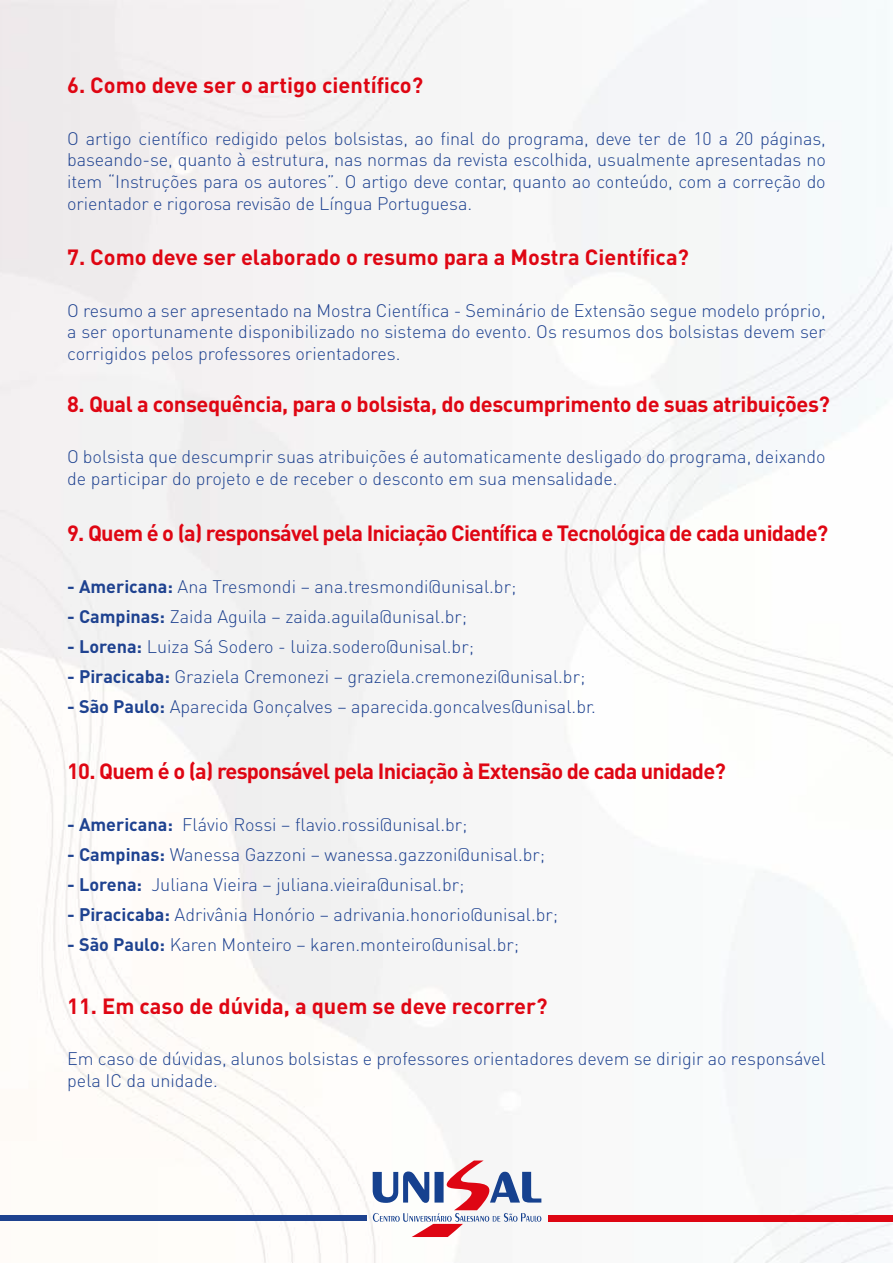
<style>
.page{position:relative;width:893px;height:1263px;background:#fff}
.page>*{position:absolute;margin:0;border:0;box-sizing:border-box;transform-origin:0 0}
.t1{font:700 21.75px "DIN Pro";letter-spacing:-.02em;color:#df0613}
.t2{font:700 21.75px "DIN Pro";color:#df0613}
.t3{font:300 18px/21.6px "DIN Pro";color:#1e4290;text-align:justify}
.s1{font-weight:700}
</style>
<div class="page">
<img style="left:0;top:0;width:893px;height:1263px">
<div style="left:0;top:1216px;width:366px;height:5px;background:#1e428f"></div>
<svg style="left:373px;top:1160px;width:168px;height:77px"></svg>
<div style="left:549px;top:1216px;width:344px;height:6px;background:#de0613"></div>
<p class="t2" style="left:67px;top:71px;width:357px">6. Como deve ser o artigo científico?</p>
<p class="t3" style="left:67px;top:127px;width:760px">O artigo científico redigido pelos bolsistas, ao final do programa, deve ter de 10 a 20 páginas, baseando-se, quanto à estrutura, nas normas da revista escolhida, usualmente apresentadas no item “Instruções para os autores”. O artigo deve contar, quanto ao conteúdo, com a correção do orientador e rigorosa revisão de Língua Portuguesa.</p>
<p class="t2" style="left:67px;top:243px;width:623px">7. Como deve ser elaborado o resumo para a Mostra Científica?</p>
<p class="t3" style="left:67px;top:299px;width:760px">O resumo a ser apresentado na Mostra Científica - Seminário de Extensão segue modelo próprio, a ser oportunamente disponibilizado no sistema do evento. Os resumos dos bolsistas devem ser corrigidos pelos professores orientadores.</p>
<p class="t1" style="left:67px;top:389px;width:764px">8. Qual a consequência, para o bolsista, do descumprimento de suas atribuições?</p>
<p class="t3" style="left:67px;top:445px;width:760px">O bolsista que descumprir suas atribuições é automaticamente desligado do programa, deixando de participar do projeto e de receber o desconto em sua mensalidade.</p>
<p class="t1" style="left:67px;top:519px;width:763px">9. Quem é o (a) responsável pela Iniciação Científica e Tecnológica de cada unidade?</p>
<p class="t3" style="left:67px;top:574px;width:451px"><span class="s1">- Americana:</span> Ana Tresmondi – ana.tresmondi@unisal.br;</p>
<p class="t3" style="left:67px;top:604px;width:401px"><span class="s1">- Campinas:</span> Zaida Aguila – zaida.aguila@unisal.br;</p>
<p class="t3" style="left:67px;top:634px;width:408px"><span class="s1">- Lorena:</span> Luiza Sá Sodero - luiza.sodero@unisal.br;</p>
<p class="t3" style="left:67px;top:664px;width:520px"><span class="s1">- Piracicaba:</span> Graziela Cremonezi – graziela.cremonezi@unisal.br;</p>
<p class="t3" style="left:67px;top:694px;width:530px"><span class="s1">- São Paulo:</span> Aparecida Gonçalves – aparecida.goncalves@unisal.br.</p>
<p class="t1" style="left:67px;top:757px;width:660px">10. Quem é o (a) responsável pela Iniciação à Extensão de cada unidade?</p>
<p class="t3" style="left:67px;top:812px;width:402px"><span class="s1">- Americana:</span> Flávio Rossi – flavio.rossi@unisal.br;</p>
<p class="t3" style="left:67px;top:842px;width:479px"><span class="s1">- Campinas:</span> Wanessa Gazzoni – wanessa.gazzoni@unisal.br;</p>
<p class="t3" style="left:67px;top:872px;width:399px"><span class="s1">- Lorena:</span> Juliana Vieira – juliana.vieira@unisal.br;</p>
<p class="t3" style="left:67px;top:902px;width:492px"><span class="s1">- Piracicaba:</span> Adrivânia Honório – adrivania.honorio@unisal.br;</p>
<p class="t3" style="left:67px;top:932px;width:453px"><span class="s1">- São Paulo:</span> Karen Monteiro – karen.monteiro@unisal.br;</p>
<p class="t2" style="left:67px;top:991px;width:482px">11. Em caso de dúvida, a quem se deve recorrer?</p>
<p class="t3" style="left:67px;top:1047px;width:760px">Em caso de dúvidas, alunos bolsistas e professores orientadores devem se dirigir ao responsável pela IC da unidade.</p>
</div>
